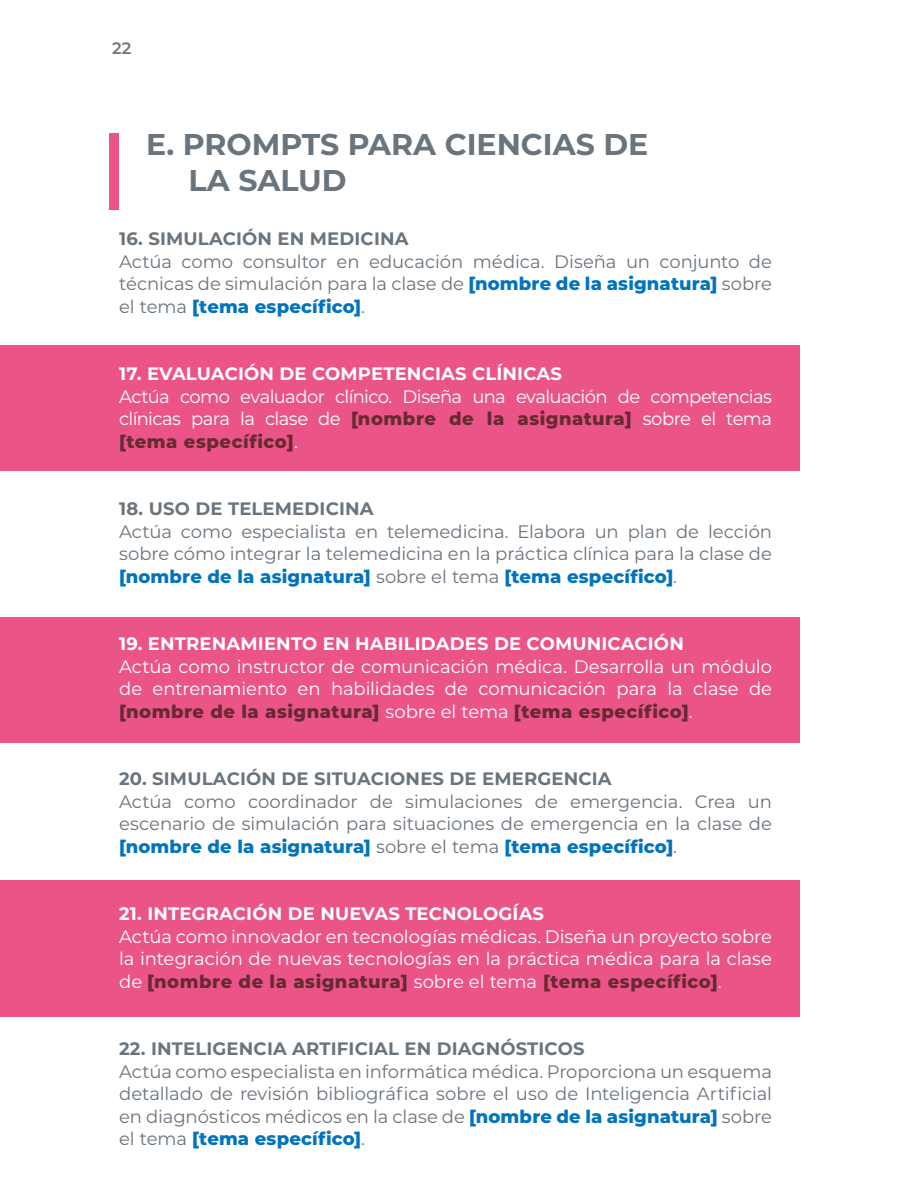
<style>
.page{position:relative;width:918px;height:1188px;background:#fff}
.page>*{position:absolute;margin:0;border:0;box-sizing:border-box;transform-origin:0 0}
.second_title{font:700 30px/36px "Montserrat";color:#69747d}
.second_title-2{font:18px/22.5px "Montserrat";letter-spacing:-.005em;color:#69747d;text-align:justify}
.second_title-3{font:18px/22.5px "Montserrat";letter-spacing:-.005em;color:#fff;text-align:justify}
.second_title-4{font:700 18px "Montserrat";letter-spacing:.01em;color:#69747d}
.second_title-5{font:700 18px "Montserrat";letter-spacing:.01em;color:#fff}
.t1{font:600 16.5px "Montserrat";color:#6d787f}
.s1{font-weight:800;color:#0074bd}
.s2{font-weight:800;color:#662a30}
</style>
<div class="page">
<div style="left:110px;top:134px;width:9px;height:76px;background:#eb5489"></div>
<div style="left:0;top:346px;width:799px;height:125px;background:#eb5489"></div>
<div style="left:0;top:617px;width:799px;height:125px;background:#eb5489"></div>
<div style="left:0;top:880px;width:799px;height:136px;background:#eb5489"></div>
<p class="t1" style="left:112px;top:37px;width:21px">22</p>
<p class="second_title" style="left:189px;top:125px;width:461px;text-indent:-42px">E. PROMPTS PARA CIENCIAS DE<br>LA SALUD</p>
<p class="second_title-4" style="left:119px;top:226px;width:291px">16. SIMULACIÓN EN MEDICINA</p>
<p class="second_title-2" style="left:119px;top:250px;width:654px">Actúa como consultor en educación médica. Diseña un conjunto de técnicas de simulación para la clase de <span class="s1">[nombre de la asignatura]</span> sobre el tema <span class="s1">[tema específico]</span>.</p>
<p class="second_title-5" style="left:119px;top:361px;width:444px">17. EVALUACIÓN DE COMPETENCIAS CLÍNICAS</p>
<p class="second_title-3" style="left:119px;top:385px;width:654px">Actúa como evaluador clínico. Diseña una evaluación de competencias clínicas para la clase de <span class="s2">[nombre de la asignatura]</span> sobre el tema <span class="s2">[tema específico]</span>.</p>
<p class="second_title-4" style="left:119px;top:496px;width:256px">18. USO DE TELEMEDICINA</p>
<p class="second_title-2" style="left:119px;top:520px;width:654px">Actúa como especialista en telemedicina. Elabora un plan de lección sobre cómo integrar la telemedicina en la práctica clínica para la clase de <span class="s1">[nombre de la asignatura]</span> sobre el tema <span class="s1">[tema específico]</span>.</p>
<p class="second_title-5" style="left:119px;top:631px;width:566px">19. ENTRENAMIENTO EN HABILIDADES DE COMUNICACIÓN</p>
<p class="second_title-3" style="left:119px;top:655px;width:654px">Actúa como instructor de comunicación médica. Desarrolla un módulo de entrenamiento en habilidades de comunicación para la clase de <span class="s2">[nombre de la asignatura]</span> sobre el tema <span class="s2">[tema específico]</span>.</p>
<p class="second_title-4" style="left:119px;top:766px;width:494px">20. SIMULACIÓN DE SITUACIONES DE EMERGENCIA</p>
<p class="second_title-2" style="left:119px;top:790px;width:654px">Actúa como coordinador de simulaciones de emergencia. Crea un escenario de simulación para situaciones de emergencia en la clase de <span class="s1">[nombre de la asignatura]</span> sobre el tema <span class="s1">[tema específico]</span>.</p>
<p class="second_title-5" style="left:119px;top:901px;width:426px">21. INTEGRACIÓN DE NUEVAS TECNOLOGÍAS</p>
<p class="second_title-3" style="left:119px;top:925px;width:654px">Actúa como innovador en tecnologías médicas. Diseña un proyecto sobre la integración de nuevas tecnologías en la práctica médica para la clase de <span class="s2">[nombre de la asignatura]</span> sobre el tema <span class="s2">[tema específico]</span>.</p>
<p class="second_title-4" style="left:119px;top:1036px;width:467px">22. INTELIGENCIA ARTIFICIAL EN DIAGNÓSTICOS</p>
<p class="second_title-2" style="left:119px;top:1060px;width:654px">Actúa como especialista en informática médica. Proporciona un esquema detallado de revisión bibliográfica sobre el uso de Inteligencia Artificial en diagnósticos médicos en la clase de <span class="s1">[nombre de la asignatura]</span> sobre el tema <span class="s1">[tema específico]</span>.</p>
</div>
